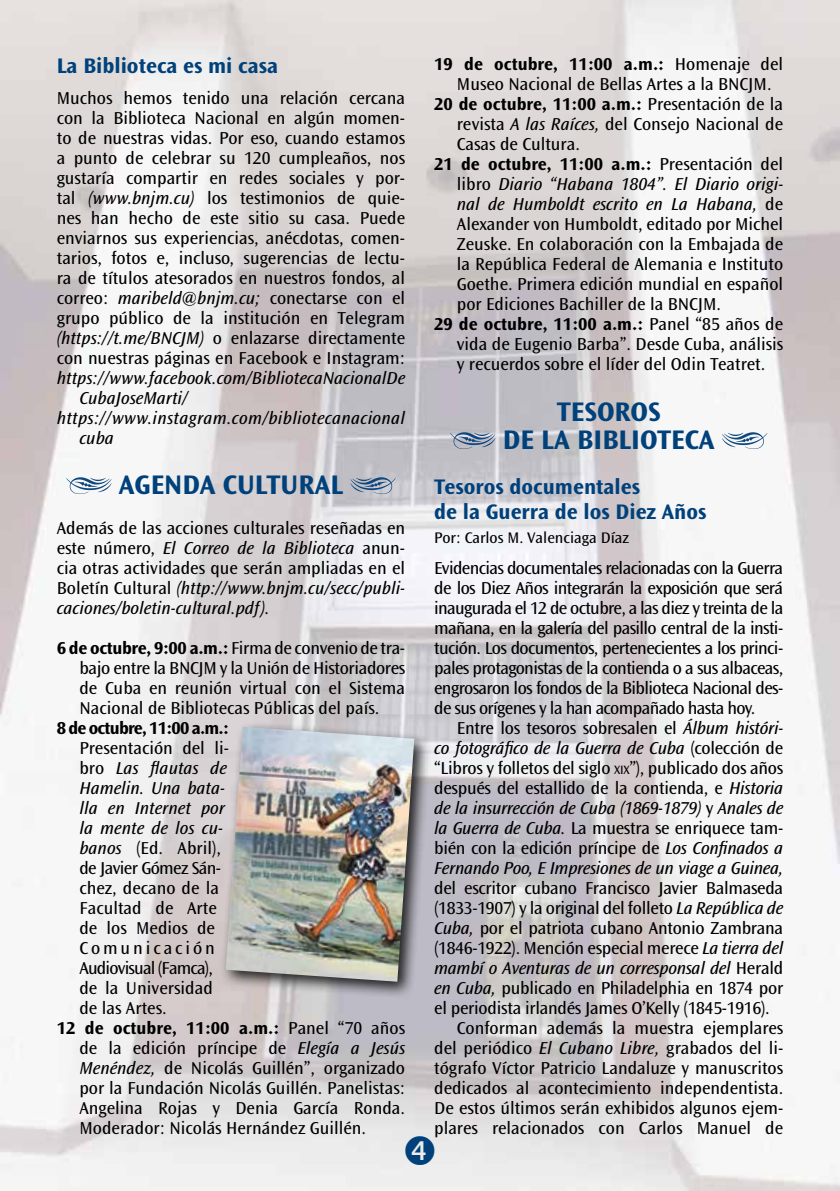
<style>
.page{position:relative;width:840px;height:1191px;background:#fff}
.page>*{position:absolute;margin:0;border:0;box-sizing:border-box;transform-origin:0 0}
.t1{font:700 28px/28px "Ocean Sans Std";color:#00417b;text-align:center}
.t2{font:700 22px/25px "Ocean Sans Std";color:#00417b}
.t3{font:18px/20px "Ocean Sans Std";color:#000;text-align:justify}
.t4{font:italic 18px "Ocean Sans Std";color:#000}
.t5{font:700 18px "Ocean Sans Std";color:#000}
.t6{font:italic 18px "Ocean Sans Std";letter-spacing:.02em;color:#000}
.t7{font:700 18px "Ocean Sans Std";letter-spacing:-.045em;color:#000}
.t8{font:18px "Ocean Sans Std";letter-spacing:-.045em;color:#000}
.t9{font:18px "Ocean Sans Std";letter-spacing:-.035em;color:#000}
.t10{font:18px "Ocean Sans Std";letter-spacing:.165em;color:#000}
.t11{font:16px "Ocean Sans Std";color:#000}
.s1{font-style:italic}
.s2{font-weight:700}
.s3{font-style:normal}
.s4{font-weight:400}
.s5{font-size:12.6px}
</style>
<div class="page">
<img style="left:0;top:0;width:839px;height:1191px">
<svg style="left:66px;top:477px;width:45px;height:17px"></svg>
<svg style="left:350px;top:477px;width:45px;height:17px"></svg>
<svg style="left:450px;top:432px;width:45px;height:17px"></svg>
<svg style="left:721px;top:432px;width:46px;height:17px"></svg>
<div style="left:220px;top:721px;width:211px;height:278px;background:#000;opacity:.85"></div>
<img style="left:226px;top:726px;width:188px;height:255px">
<svg style="left:405px;top:1135px;width:29px;height:30px"></svg>
<p class="t2" style="left:57px;top:53px;width:223px">La Biblioteca es mi casa</p>
<p class="t3" style="left:57px;top:88px;width:350px">Muchos hemos tenido una relación cercana con la Biblioteca Nacional en algún momen&shy;to de nuestras vidas. Por eso, cuando estamos a punto de celebrar su 120 cumpleaños, nos gustaría compartir en redes sociales y por&shy;tal <span class="s1">(www.bnjm.cu)</span> los testimonios de quie&shy;nes han hecho de este sitio su casa. Puede enviarnos sus experiencias, anécdotas, comen&shy;tarios, fotos e, incluso, sugerencias de lectu&shy;ra de títulos atesorados en nuestros fondos, al correo: <span class="s1">maribeld@bnjm.cu;</span> conectarse con el grupo público de la institución en Telegram <span class="s1">(https://t.me/BNCJM)</span> o enlazarse directamente con nuestras páginas en Facebook e Instagram:</p>
<p class="t4" style="left:57px;top:368px;width:350px">https://www.facebook.com/BibliotecaNacionalDe</p>
<p class="t4" style="left:79px;top:388px;width:110px">CubaJoseMarti/</p>
<p class="t6" style="left:57px;top:408px;width:350px">https://www.instagram.com/bibliotecanacional</p>
<p class="t4" style="left:79px;top:428px;width:36px">cuba</p>
<h1 class="t1" style="left:119px;top:471px;width:225px">AGENDA CULTURAL</h1>
<p class="t3" style="left:57px;top:518px;width:349px">Además de las acciones culturales reseñadas en este número, <span class="s1">El Correo de la Biblioteca</span> anun&shy;cia otras actividades que serán ampliadas en el Boletín Cultural <span class="s1">(http://www.bnjm.cu/secc/publi&shy;caciones/boletin-cultural.pdf).</span></p>
<p class="t3" style="left:79px;top:638px;width:327px;text-indent:-23px"><span class="s2">6 de octubre, 9:00 a.m.:</span> Firma de convenio de tra&shy;bajo entre la BNCJM y la Unión de Historiadores de Cuba en reunión virtual con el Sistema Nacional de Bibliotecas Públicas del país.</p>
<p class="t7" style="left:57px;top:718px;width:174px">8 de octubre, 11:00 a.m.:</p>
<p class="t3" style="left:79px;top:738px;width:151px">Presentación del li-</p>
<p class="t4" style="left:79px;top:758px;width:149px"><span class="s3">bro</span> Las flautas de</p>
<p class="t4" style="left:79px;top:778px;width:147px">Hamelin. Una bata-</p>
<p class="t4" style="left:79px;top:798px;width:147px">lla en Internet por</p>
<p class="t4" style="left:79px;top:818px;width:145px">la mente de los cu-</p>
<p class="t3" style="left:79px;top:838px;width:143px"><span class="s1">banos</span> (Ed. Abril),</p>
<p class="t9" style="left:79px;top:858px;width:141px">de Javier Gómez Sán-</p>
<p class="t3" style="left:79px;top:878px;width:141px">chez, decano de la</p>
<p class="t3" style="left:79px;top:898px;width:139px">Facultad de Arte</p>
<p class="t3" style="left:79px;top:918px;width:137px">de los Medios de</p>
<p class="t10" style="left:79px;top:938px;width:137px">Comunicación</p>
<p class="t8" style="left:79px;top:958px;width:135px">Audiovisual (Famca),</p>
<p class="t3" style="left:79px;top:978px;width:135px">de la Universidad</p>
<p class="t3" style="left:79px;top:998px;width:89px">de las Artes.</p>
<p class="t5" style="left:57px;top:1018px;width:350px">12 de octubre, 11:00 a.m.: <span class="s4">Panel “70 años</span></p>
<p class="t3" style="left:79px;top:1038px;width:327px">de la edición príncipe de <span class="s1">Elegía a Jesús</span></p>
<p class="t3" style="left:79px;top:1058px;width:327px"><span class="s1">Menéndez,</span> de Nicolás Guillén”, organizado</p>
<p class="t3" style="left:79px;top:1078px;width:327px">por la Fundación Nicolás Guillén. Panelistas:</p>
<p class="t3" style="left:79px;top:1098px;width:327px">Angelina Rojas y Denia García Ronda.</p>
<p class="t3" style="left:79px;top:1118px;width:288px">Moderador: Nicolás Hernández Guillén.</p>
<p class="t5" style="left:434px;top:54px;width:350px">19 de octubre, 11:00 a.m.: <span class="s4">Homenaje del</span></p>
<p class="t3" style="left:456px;top:74px;width:316px">Museo Nacional de Bellas Artes a la BNCJM.</p>
<p class="t5" style="left:434px;top:94px;width:350px">20 de octubre, 11:00 a.m.: <span class="s4">Presentación de la</span></p>
<p class="t3" style="left:456px;top:114px;width:327px">revista <span class="s1">A las Raíces,</span> del Consejo Nacional de</p>
<p class="t3" style="left:456px;top:134px;width:124px">Casas de Cultura.</p>
<p class="t5" style="left:434px;top:154px;width:350px">21 de octubre, 11:00 a.m.: <span class="s4">Presentación del</span></p>
<p class="t4" style="left:456px;top:174px;width:327px"><span class="s3">libro</span> Diario “Habana 1804”. El Diario origi-</p>
<p class="t4" style="left:456px;top:194px;width:327px">nal de Humboldt escrito en La Habana, <span class="s3">de</span></p>
<p class="t3" style="left:456px;top:214px;width:327px">Alexander von Humboldt, editado por Michel</p>
<p class="t3" style="left:456px;top:234px;width:327px">Zeuske. En colaboración con la Embajada de</p>
<p class="t3" style="left:456px;top:254px;width:327px">la República Federal de Alemania e Instituto</p>
<p class="t3" style="left:456px;top:274px;width:327px">Goethe. Primera edición mundial en español</p>
<p class="t3" style="left:456px;top:294px;width:266px">por Ediciones Bachiller de la BNCJM.</p>
<p class="t5" style="left:434px;top:314px;width:350px">29 de octubre, 11:00 a.m.: <span class="s4">Panel “85 años de</span></p>
<p class="t3" style="left:456px;top:334px;width:328px">vida de Eugenio Barba”. Desde Cuba, análisis</p>
<p class="t3" style="left:456px;top:354px;width:310px">y recuerdos sobre el líder del Odin Teatret.</p>
<h1 class="t1" style="left:502px;top:398px;width:213px">TESOROS<br>DE LA BIBLIOTECA</h1>
<p class="t2" style="left:434px;top:474px;width:273px">Tesoros documentales<br>de la Guerra de los Diez Años</p>
<p class="t11" style="left:434px;top:528px;width:196px">Por: Carlos M. Valenciaga Díaz</p>
<p class="t3" style="left:434px;top:558px;width:350px">Evidencias documentales relacionadas con la Guerra de los Diez Años integrarán la exposición que será inaugurada el 12 de octubre, a las diez y treinta de la mañana, en la galería del pasillo central de la insti&shy;tución. Los documentos, pertenecientes a los princi&shy;pales protagonistas de la contienda o a sus albaceas, engrosaron los fondos de la Biblioteca Nacional des&shy;de sus orígenes y la han acompañado hasta hoy.</p>
<p class="t3" style="left:434px;top:718px;width:350px;text-indent:23px">Entre los tesoros sobresalen el <span class="s1">Álbum históri&shy;co fotográfico de la Guerra de Cuba</span> (colección de “Libros y folletos del siglo <span class="s5">xix</span>”), publicado dos años después del estallido de la contienda, e <span class="s1">Historia de la insurrección de Cuba (1869-1879)</span> y <span class="s1">Anales de la Guerra de Cuba.</span> La muestra se enriquece tam&shy;bién con la edición príncipe de <span class="s1">Los Confinados a Fernando Poo, E Impresiones de un viage a Guinea,</span></p>
<p class="t3" style="left:434px;top:878px;width:350px">del escritor cubano Francisco Javier Balmaseda</p>
<p class="t3" style="left:434px;top:898px;width:350px">(1833-1907) y la original del folleto <span class="s1">La República de</span></p>
<p class="t3" style="left:434px;top:918px;width:350px"><span class="s1">Cuba,</span> por el patriota cubano Antonio Zambrana</p>
<p class="t3" style="left:434px;top:938px;width:350px">(1846-1922). Mención especial merece <span class="s1">La tierra del</span></p>
<p class="t4" style="left:434px;top:958px;width:350px">mambí o Aventuras de un corresponsal del <span class="s3">Herald</span></p>
<p class="t3" style="left:434px;top:978px;width:350px"><span class="s1">en Cuba,</span> publicado en Philadelphia en 1874 por</p>
<p class="t3" style="left:434px;top:998px;width:337px">el periodista irlandés James O’Kelly (1845-1916).</p>
<p class="t3" style="left:456px;top:1018px;width:327px">Conforman además la muestra ejemplares</p>
<p class="t3" style="left:434px;top:1038px;width:350px">del periódico <span class="s1">El Cubano Libre,</span> grabados del li-</p>
<p class="t3" style="left:434px;top:1058px;width:350px">tógrafo Víctor Patricio Landaluze y manuscritos</p>
<p class="t3" style="left:434px;top:1078px;width:350px">dedicados al acontecimiento independentista.</p>
<p class="t3" style="left:434px;top:1098px;width:350px">De estos últimos serán exhibidos algunos ejem-</p>
<p class="t3" style="left:434px;top:1118px;width:350px">plares relacionados con Carlos Manuel de</p>
</div>
